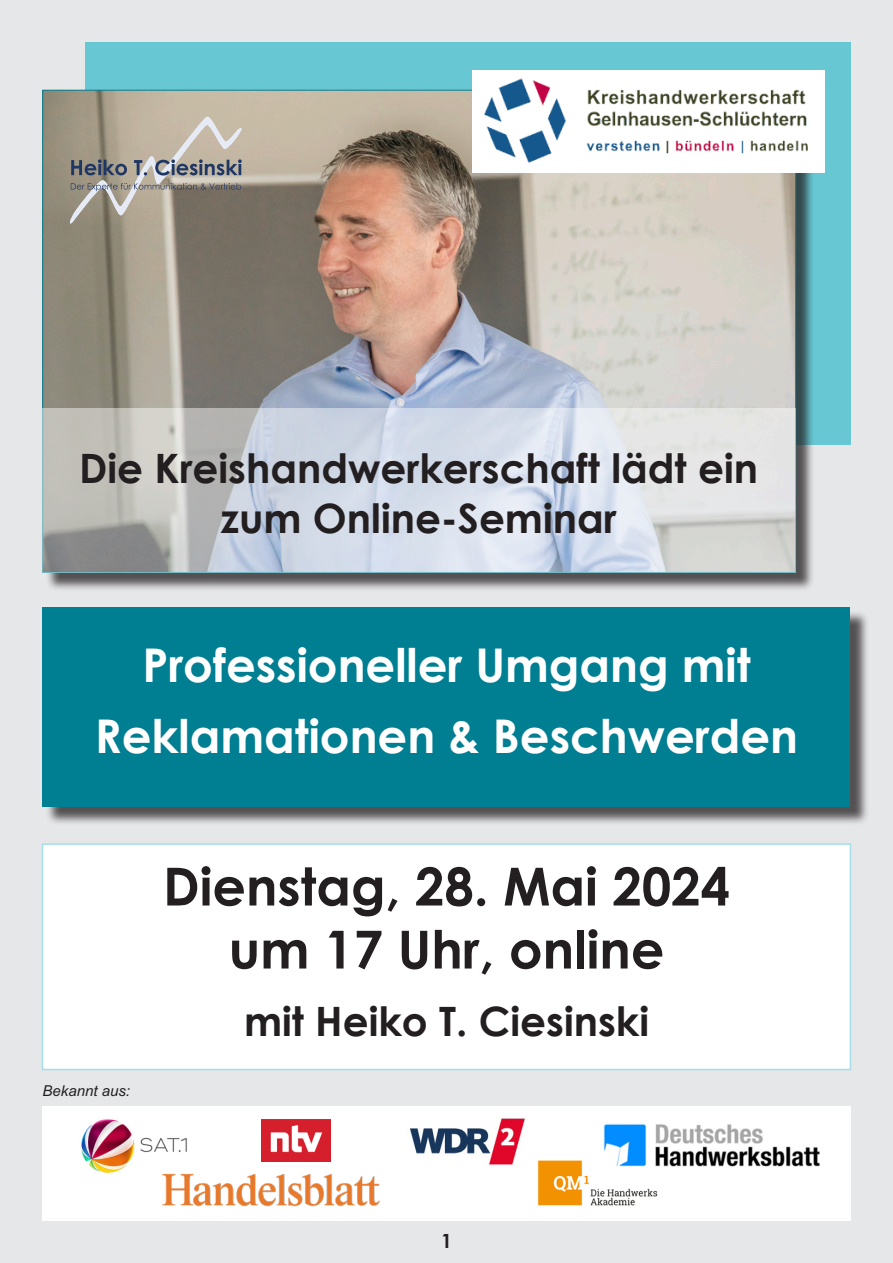
<style>
.page{position:relative;width:893px;height:1263px;background:#e6e7e9}
.page>*{position:absolute;margin:0;border:0;box-sizing:border-box;transform-origin:0 0}
.t1{font:700 52.5px "Century Gothic";color:#231f20}
.t2{font:700 46.5px "Century Gothic";color:#fff}
.t3{font:700 40.5px "Century Gothic";color:#231f20}
.t4{font:700 19.5px "Century Gothic";color:#231f20}
.t5{font:italic 15px "Arial MT Std";color:#231f20}
</style>
<div class="page">
<div style="left:45px;top:610px;width:824px;height:216px;background:#231f20;opacity:.75"></div>
<div style="left:43px;top:608px;width:807px;height:199px;background:#007e92"></div>
<div style="left:43px;top:844px;width:807px;height:225px;background:#fff"></div>
<div style="left:42px;top:843px;width:809px;height:227px;border:2px solid #a7dde9"></div>
<div style="left:85px;top:43px;width:765px;height:402px;background:#67c8d4"></div>
<div style="left:45px;top:92px;width:769px;height:499px;background:#231f20;opacity:.75"></div>
<img style="left:45px;top:92px;width:749px;height:316px">
<div style="left:43px;top:1106px;width:808px;height:114px;background:#fff"></div>
<img style="left:262px;top:1119px;width:68px;height:43px">
<img style="left:537px;top:1160px;width:121px;height:46px">
<img style="left:81px;top:1119px;width:106px;height:55px">
<img style="left:156px;top:1165px;width:224px;height:42px">
<img style="left:409px;top:1118px;width:116px;height:47px">
<img style="left:600px;top:1124px;width:220px;height:46px">
<svg style="left:69px;top:116px;width:173px;height:108px;background:#a49d92"></svg>
<svg style="left:42px;top:408px;width:753px;height:165px"></svg>
<img style="left:472px;top:70px;width:353px;height:102px">
<p class="t3" style="left:79px;top:438px;width:680px">Die Kreishandwerkerschaft lädt ein</p>
<p class="t3" style="left:221px;top:487px;width:398px">zum Online-Seminar</p>
<p class="t2" style="left:142px;top:630px;width:610px">Professioneller Umgang mit</p>
<p class="t2" style="left:95px;top:700px;width:705px">Reklamationen &amp; Beschwerden</p>
<p class="t5" style="left:43px;top:1081px;width:89px">Bekannt aus:</p>
<p class="t1" style="left:163px;top:846px;width:569px">Dienstag, 28. Mai 2024</p>
<p class="t1" style="left:229px;top:909px;width:437px">um 17 Uhr, online</p>
<p class="t3" style="left:244px;top:990px;width:406px">mit Heiko T. Ciesinski</p>
<p class="t4" style="left:441px;top:1226px;width:12px">1</p>
</div>
